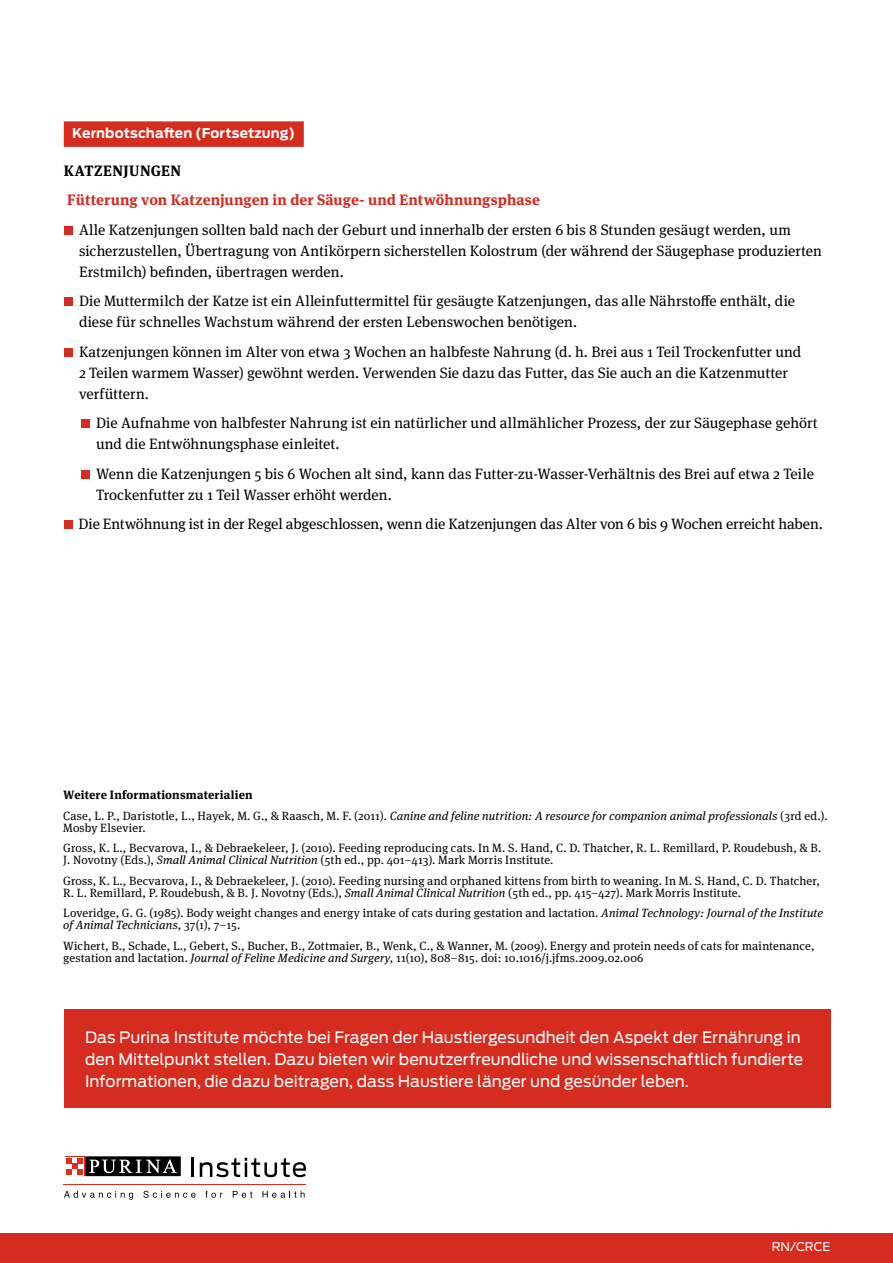
<style>
.page{position:relative;width:893px;height:1263px;background:#fff}
.page>*{position:absolute;margin:0;border:0;box-sizing:border-box;transform-origin:0 0}
.t1{font:15.75px/21.8px "Antenna";color:#fff}
.t2{font:15px/21px "Meta Serif Pro";letter-spacing:.005em;color:#000}
.t3{font:700 15px "Meta Serif Pro";letter-spacing:.005em;color:#d62b1f}
.t4{font:700 15px "Meta Serif Pro";letter-spacing:.025em;color:#000}
.t5{font:700 13.5px "Antenna";letter-spacing:.01em;color:#fff}
.t6{font:12px/20.5px "Meta Serif Pro";letter-spacing:.01em;color:#000}
.t7{font:italic 12px/20.5px "Meta Serif Pro";letter-spacing:.01em;color:#000}
.t8{font:12px "Antenna";letter-spacing:-.005em;color:#fff}
.s1{font-weight:700;font-style:normal}
.s2{font-style:normal}
.s3{font-style:italic}
</style>
<div class="page">
<div style="left:0;top:1233px;width:893px;height:30px;background:#d62b1f"></div>
<hr style="left:64px;top:1184px;width:242px;height:1px;background:#e52a1b">
<svg style="left:192px;top:1158px;width:2px;height:19px"></svg>
<svg style="left:200px;top:1158px;width:106px;height:19px"></svg>
<svg style="left:64px;top:1191px;width:69px;height:9px"></svg>
<svg style="left:143px;top:1191px;width:53px;height:7px"></svg>
<svg style="left:205px;top:1191px;width:18px;height:7px"></svg>
<svg style="left:233px;top:1191px;width:19px;height:7px"></svg>
<svg style="left:262px;top:1191px;width:43px;height:7px"></svg>
<svg style="left:85px;top:1176px;width:96px;height:1px"></svg>
<svg style="left:65px;top:1156px;width:20px;height:20px"></svg>
<div style="left:85px;top:1156px;width:96px;height:20px;background:#000"></div>
<svg style="left:89px;top:1159px;width:88px;height:14px"></svg>
<div style="left:65px;top:1157px;width:19px;height:18px;background:#fff"></div>
<svg style="left:66px;top:1158px;width:17px;height:17px"></svg>
<div style="left:64px;top:121px;width:240px;height:26px;background:#d62b1f"></div>
<div style="left:64px;top:226px;width:8px;height:9px;background:#d62b1f"></div>
<div style="left:64px;top:298px;width:8px;height:8px;background:#d62b1f"></div>
<div style="left:64px;top:348px;width:8px;height:9px;background:#d62b1f"></div>
<div style="left:81px;top:420px;width:8px;height:8px;background:#d62b1f"></div>
<div style="left:81px;top:470px;width:8px;height:9px;background:#d62b1f"></div>
<div style="left:64px;top:521px;width:8px;height:8px;background:#d62b1f"></div>
<div style="left:64px;top:1009px;width:766px;height:99px;background:#d62b1f"></div>
<p class="t5" style="left:72px;top:124px;width:224px">Kernbotschaften (Fortsetzung)</p>
<p class="t4" style="left:64px;top:158px;width:119px">KATZENJUNGEN</p>
<p class="t3" style="left:67px;top:188px;width:474px">Fütterung von Katzenjungen in der Säuge- und Entwöhnungsphase</p>
<p class="t2" style="left:79px;top:218px;width:744px">Alle Katzenjungen sollten bald nach der Geburt und innerhalb der ersten 6 bis 8 Stunden gesäugt werden, um sicherzustellen, Übertragung von Antikörpern sicherstellen Kolostrum (der während der Säugephase produzierten<br>Erstmilch) befinden, übertragen werden.</p>
<p class="t2" style="left:79px;top:290px;width:717px">Die Muttermilch der Katze ist ein Alleinfuttermittel für gesäugte Katzenjungen, das alle Nährstoffe enthält, die diese für schnelles Wachstum während der ersten Lebenswochen benötigen.</p>
<p class="t2" style="left:79px;top:340px;width:724px">Katzenjungen können im Alter von etwa 3 Wochen an halbfeste Nahrung (d. h. Brei aus 1 Teil Trockenfutter und<br>2 Teilen warmem Wasser) gewöhnt werden. Verwenden Sie dazu das Futter, das Sie auch an die Katzenmutter verfüttern.</p>
<p class="t2" style="left:96px;top:412px;width:723px">Die Aufnahme von halbfester Nahrung ist ein natürlicher und allmählicher Prozess, der zur Säugephase gehört und die Entwöhnungsphase einleitet.</p>
<p class="t2" style="left:96px;top:462px;width:719px">Wenn die Katzenjungen 5 bis 6 Wochen alt sind, kann das Futter-zu-Wasser-Verhältnis des Brei auf etwa 2 Teile<br>Trockenfutter zu 1 Teil Wasser erhöht werden.</p>
<p class="t2" style="left:79px;top:513px;width:746px">Die Entwöhnung ist in der Regel abgeschlossen, wenn die Katzenjungen das Alter von 6 bis 9 Wochen erreicht haben.</p>
<p class="t7" style="left:63px;top:784px;width:766px"><span class="s1">Weitere Informationsmaterialien<br></span><span class="s2">Case, L. P., Daristotle, L., Hayek, M. G., &amp; Raasch, M. F. (2011).</span> Canine and feline nutrition: A resource for companion animal professionals <span class="s2">(3rd ed.).</span></p>
<p class="t6" style="left:63px;top:817px;width:760px">Mosby Elsevier.<br>Gross, K. L., Becvarova, I., &amp; Debraekeleer, J. (2010). Feeding reproducing cats. In M. S. Hand, C. D. Thatcher, R. L. Remillard, P. Roudebush, &amp; B.</p>
<p class="t6" style="left:63px;top:849px;width:758px">J. Novotny (Eds.), <span class="s3">Small Animal Clinical Nutrition</span> (5th ed., pp. 401–413). Mark Morris Institute.<br>Gross, K. L., Becvarova, I., &amp; Debraekeleer, J. (2010). Feeding nursing and orphaned kittens from birth to weaning. In M. S. Hand, C. D. Thatcher,</p>
<p class="t6" style="left:63px;top:882px;width:761px">R. L. Remillard, P. Roudebush, &amp; B. J. Novotny (Eds.), <span class="s3">Small Animal Clinical Nutrition</span> (5th ed., pp. 415–427). Mark Morris Institute.<br>Loveridge, G. G. (1985). Body weight changes and energy intake of cats during gestation and lactation. <span class="s3">Animal Technology: Journal of the Institute</span></p>
<p class="t6" style="left:63px;top:914px;width:753px"><span class="s3">of Animal Technicians</span>, 37(1), 7–15.<br>Wichert, B., Schade, L., Gebert, S., Bucher, B., Zottmaier, B., Wenk, C., &amp; Wanner, M. (2009). Energy and protein needs of cats for maintenance,</p>
<p class="t6" style="left:63px;top:947px;width:582px">gestation and lactation. <span class="s3">Journal of Feline Medicine and Surgery</span>, 11(10), 808–815. doi: 10.1016/j.jfms.2009.02.006</p>
<p class="t1" style="left:85px;top:1026px;width:720px">Das Purina Institute möchte bei Fragen der Haustiergesundheit den Aspekt der Ernährung in den Mittelpunkt stellen. Dazu bieten wir benutzerfreundliche und wissenschaftlich fundierte<br>Informationen, die dazu beitragen, dass Haustiere länger und gesünder leben.</p>
<p class="t8" style="left:772px;top:1239px;width:60px">RN/CRCE</p>
</div>
